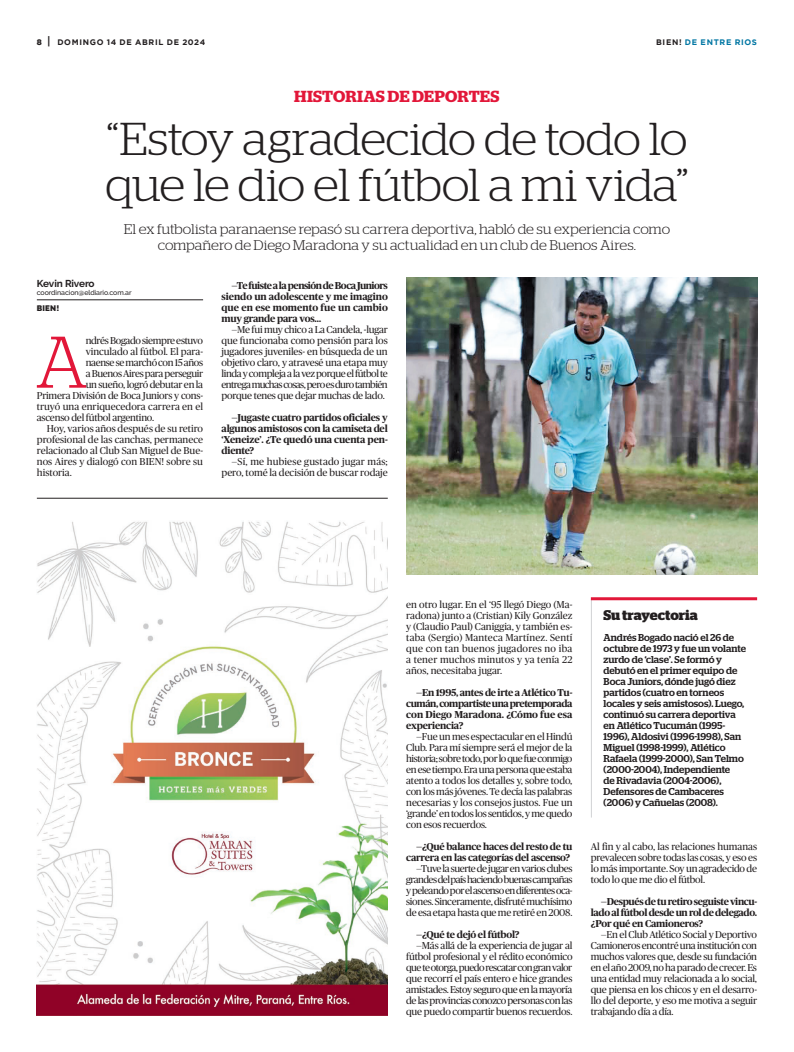
<style>
.page{position:relative;width:794px;height:1052px;background:#fff}
.page>*{position:absolute;margin:0;border:0;box-sizing:border-box;transform-origin:0 0}
.t1{font:300 72.9px "Stag";color:#e21739}
.t2{font:300 46px/46px "Stag";letter-spacing:-.02em;color:#231f20;scale:1.05 1}
.t3{font:600 16px "Stag";letter-spacing:.005em;color:#e21739;scale:1.05 1}
.t4{font:300 14px/16px "Stag";letter-spacing:-.005em;color:#231f20;text-align:center;scale:1.05 1}
.t5{font:700 14px "Stag";color:#231f20}
.t6{font:10px/11px "Publico";letter-spacing:-.02em;color:#231f20;text-align:justify}
.t7{font:700 10px/11px "Publico";letter-spacing:-.02em;color:#231f20;text-align:justify}
.t8{font:500 10px/11px "Stag";color:#231f20}
.t9{font:10px/11px "Publico";color:#231f20;text-align:right}
.t10{font:10px "Publico";letter-spacing:.005em;color:#231f20}
.t11{font:700 10px "Raleway";letter-spacing:-.015em;color:#231f20}
.t12{font:700 8px "Gotham";letter-spacing:.085em;color:#231f20}
.t13{font:700 8px "Gotham";letter-spacing:.09em;color:#0076a3}
.t14{font:900 8px "Raleway";color:#231f20}
.t15{font:500 7px "Raleway";letter-spacing:-.01em;color:#231f20}
.s1{font-weight:900}
.s2{font-weight:900;font-size:11.2px}
.s3{color:#231f20}
</style>
<div class="page">
<hr style="left:37px;top:300px;width:166px;height:1px;background:#231f20">
<hr style="left:591px;top:599px;width:1px;height:218px;background:#d1d2d4">
<hr style="left:591px;top:597px;width:166px;height:3px;background:#e21739">
<img style="left:37px;top:521px;width:351px;height:494px">
<hr style="left:37px;top:498px;width:351px;height:1px;background:#231f20">
<img style="left:406px;top:278px;width:351px;height:297px">
<p class="t12" style="left:37px;top:38px;width:170px"><span class="s1">8</span> <span class="s2">|</span> DOMINGO 14 DE ABRIL DE 2024</p>
<p class="t13" style="left:656px;top:38px;width:102px"><span class="s3">BIEN!</span> DE ENTRE RIOS</p>
<h3 class="t3" style="left:294px;top:87px;width:197px">HISTORIAS DE DEPORTES</h3>
<h2 class="t2" style="left:105px;top:115px;width:557px">“Estoy agradecido de todo lo que le dio el fútbol a mi vida”</h2>
<h3 class="t4" style="left:124px;top:221px;width:522px">El ex futbolista paranaense repasó su carrera deportiva, habló de su experiencia como compañero de Diego Maradona y su actualidad en un club de Buenos Aires.</h3>
<p class="t11" style="left:37px;top:278px;width:59px">Kevin Rivero</p>
<p class="t14" style="left:37px;top:303px;width:24px">BIEN!</p>
<p class="t15" style="left:37px;top:289px;width:96px">coordinacion@eldiario.com.ar</p>
<h1 class="t1" style="left:36px;top:321px;width:53px">A</h1>
<p class="t6" style="left:86px;top:335px;width:119px">ndrés Bogado siempre estuvo</p>
<p class="t9" style="left:86px;top:346px;width:119px">vinculado al fútbol. El para-</p>
<p class="t6" style="left:86px;top:357px;width:119px">naense se marchó con 15 años</p>
<p class="t6" style="left:86px;top:368px;width:119px">a Buenos Aires para perseguir</p>
<p class="t6" style="left:86px;top:379px;width:119px">un sueño, logró debutar en la</p>
<p class="t6" style="left:37px;top:390px;width:168px">Primera División de Boca Juniors y cons-</p>
<p class="t10" style="left:37px;top:401px;width:168px">truyó una enriquecedora carrera en el</p>
<p class="t6" style="left:37px;top:412px;width:119px">ascenso del fútbol argentino.</p>
<p class="t9" style="left:47px;top:423px;width:158px">Hoy, varios años después de su retiro</p>
<p class="t9" style="left:37px;top:434px;width:168px">profesional de las canchas, permanece</p>
<p class="t9" style="left:37px;top:445px;width:168px">relacionado al Club San Miguel de Bue-</p>
<p class="t10" style="left:37px;top:456px;width:168px">nos Aires y dialogó con BIEN! sobre su</p>
<p class="t9" style="left:37px;top:467px;width:37px">historia.</p>
<p class="t7" style="left:221px;top:280px;width:168px;text-indent:10px">—Te fuiste a la pensión de Boca Juniors siendo un adolescente y me imagino que en ese momento fue un cambio muy grande para vos…</p>
<p class="t6" style="left:221px;top:324px;width:168px;text-indent:10px">—Me fui muy chico a La Candela, -lugar que funcionaba como pensión para los jugadores juveniles- en búsqueda de un objetivo claro, y atravesé una etapa muy linda y compleja a la vez porque el fútbol te entrega muchas cosas, pero es duro también porque tenes que dejar muchas de lado.</p>
<p class="t7" style="left:221px;top:412px;width:168px;text-indent:10px">—Jugaste cuatro partidos oficiales y algunos amistosos con la camiseta del ‘Xeneize’. ¿Te quedó una cuenta pen&shy;diente?</p>
<p class="t9" style="left:221px;top:456px;width:168px">—Sí, me hubiese gustado jugar más; pero, tomé la decisión de buscar rodaje</p>
<p class="t6" style="left:406px;top:599px;width:168px">en otro lugar. En el ‘95 llegó Diego (Ma&shy;radona) junto a (Cristian) Kily González y (Claudio Paul) Caniggia, y también es&shy;taba (Sergio) Manteca Martínez. Sentí que con tan buenos jugadores no iba a tener muchos minutos y ya tenía 22 años, necesitaba jugar.</p>
<p class="t7" style="left:406px;top:687px;width:168px;text-indent:10px">—En 1995, antes de irte a Atlético Tu&shy;cumán, compartiste una pretemporada con Diego Maradona. ¿Cómo fue esa experiencia?</p>
<p class="t6" style="left:406px;top:731px;width:168px;text-indent:10px">—Fue un mes espectacular en el Hindú Club. Para mí siempre será el mejor de la historia; sobre todo, por lo que fue conmigo en ese tiempo. Era una persona que estaba atento a todos los detalles y, sobre todo, con los más jóvenes. Te decía las palabras necesarias y los consejos justos. Fue un ‘grande’ en todos los sentidos, y me quedo con esos recuerdos.</p>
<p class="t7" style="left:406px;top:841px;width:168px;text-align:right">—¿Qué balance haces del resto de tu carrera en las categorías del ascenso?</p>
<p class="t6" style="left:406px;top:863px;width:168px;text-indent:10px">—Tuve la suerte de jugar en varios clubes grandes del país haciendo buenas campañas y peleando por el ascenso en diferentes oca&shy;siones. Sinceramente, disfruté muchísimo de esa etapa hasta que me retiré en 2008.</p>
<p class="t7" style="left:416px;top:929px;width:105px">—¿Qué te dejó el fútbol?</p>
<p class="t6" style="left:406px;top:940px;width:168px;text-indent:10px">—Más allá de la experiencia de jugar al fútbol profesional y el rédito económico que te otorga, puedo rescatar con gran valor que recorrí el país entero e hice grandes amistades. Estoy seguro que en la mayoría de las provincias conozco personas con las que puedo compartir buenos recuerdos.</p>
<h3 class="t5" style="left:603px;top:606px;width:96px">Su trayectoria</h3>
<p class="t8" style="left:603px;top:631px;width:144px">Andrés Bogado nació el 26 de octubre de 1973 y fue un volante zurdo de ‘clase’. Se formó y debutó en el primer equipo de<br>Boca Juniors, dónde jugó diez partidos (cuatro en torneos locales y seis amistosos). Luego, continuó su carrera deportiva en Atlético Tucumán (1995-<br>1996), Aldosivi (1996-1998), San<br>Miguel (1998-1999), Atlético<br>Rafaela (1999-2000), San Telmo (2000-2004), Independiente<br>de Rivadavia (2004-2006),<br>Defensores de Cambaceres (2006) y Cañuelas (2008).</p>
<p class="t6" style="left:591px;top:841px;width:168px">Al fin y al cabo, las relaciones humanas prevalecen sobre todas las cosas, y eso es lo más importante. Soy un agradecido de todo lo que me dio el fútbol.</p>
<p class="t7" style="left:591px;top:896px;width:168px;text-indent:10px">—Después de tu retiro seguiste vincu&shy;lado al fútbol desde un rol de delegado. ¿Por qué en Camioneros?</p>
<p class="t6" style="left:591px;top:929px;width:168px;text-indent:10px">—En el Club Atlético Social y Deportivo Camioneros encontré una institución con muchos valores que, desde su fundación en el año 2009, no ha parado de crecer. Es una entidad muy relacionada a lo social, que piensa en los chicos y en el desarro&shy;llo del deporte, y eso me motiva a seguir trabajando día a día.</p>
</div>
